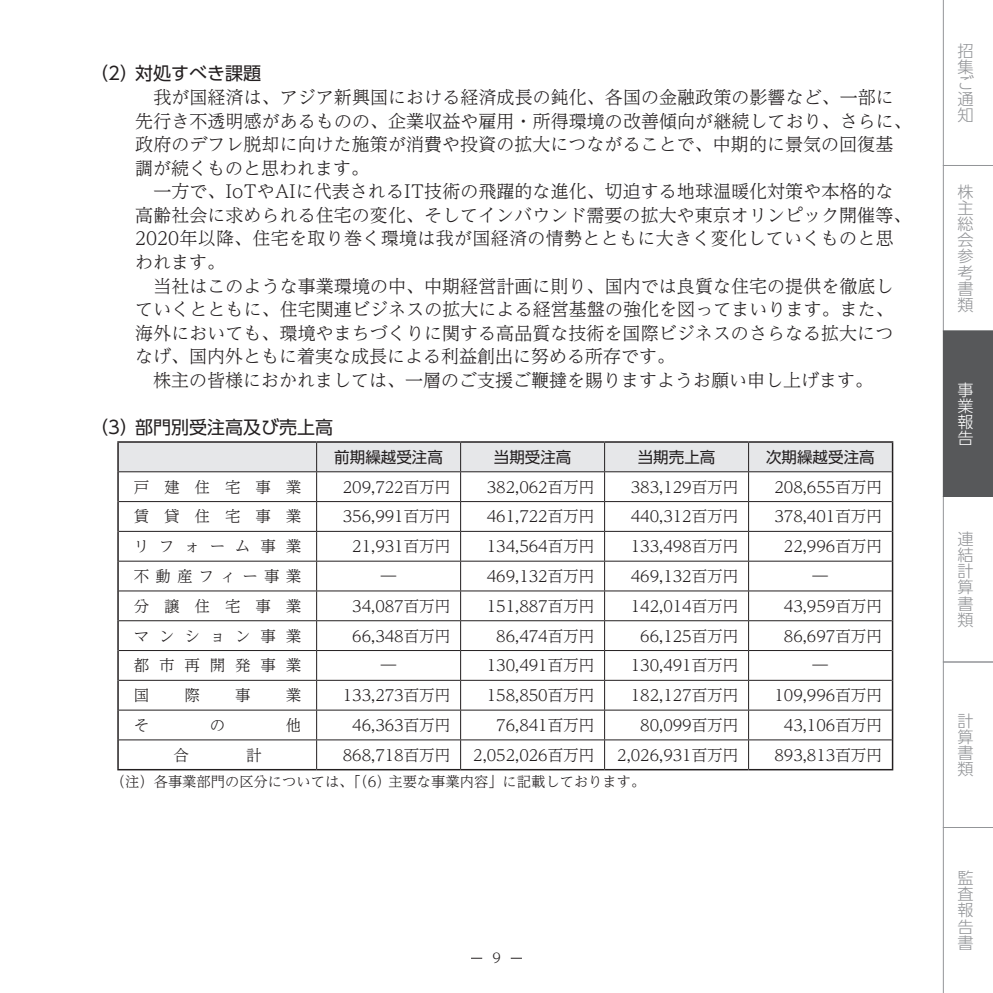
<style>
.page{position:relative;width:993px;height:993px;background:#fff}
.page>*{position:absolute;margin:0;border:0;box-sizing:border-box;transform-origin:0 0}
.t1{font:300 18.03px "UD Reimin Pro";letter-spacing:.005em;color:#231f20}
.t2{font:18.03px "UD Shin Go Pro";color:#231f20}
.t3{font:300 16.1px/16.1px "UD Shin Go Pro";color:#939598;text-align:justify}
.t4{font:300 16.1px/16.1px "UD Shin Go Pro";color:#fff;text-align:justify}
.t5{font:300 15.58px "UD Reimin Pro";color:#231f20}
.t6{font:15.58px "UD Shin Go Pro";color:#231f20}
.t7{font:300 15.58px "UD Reimin Pro";letter-spacing:.635em;color:#231f20}
.t8{font:300 15.58px "UD Reimin Pro";letter-spacing:.4em;color:#231f20}
.t9{font:300 14.17px "UD Reimin Pro";color:#231f20}
.t10{font:300 13.65px "UD Reimin Pro";color:#231f20}
</style>
<div class="page">
<hr style="left:117px;top:441px;width:199px;height:1px;background:#231f20">
<hr style="left:117px;top:442px;width:2px;height:29px;background:#231f20">
<hr style="left:316px;top:441px;width:144px;height:1px;background:#231f20">
<hr style="left:460px;top:441px;width:144px;height:1px;background:#231f20">
<hr style="left:604px;top:441px;width:144px;height:1px;background:#231f20">
<hr style="left:748px;top:441px;width:145px;height:1px;background:#231f20">
<hr style="left:891px;top:442px;width:2px;height:29px;background:#231f20">
<hr style="left:117px;top:471px;width:2px;height:30px;background:#231f20">
<hr style="left:891px;top:471px;width:2px;height:30px;background:#231f20">
<hr style="left:117px;top:501px;width:2px;height:30px;background:#231f20">
<hr style="left:891px;top:501px;width:2px;height:30px;background:#231f20">
<hr style="left:117px;top:531px;width:2px;height:30px;background:#231f20">
<hr style="left:891px;top:531px;width:2px;height:30px;background:#231f20">
<hr style="left:117px;top:561px;width:2px;height:29px;background:#231f20">
<hr style="left:891px;top:561px;width:2px;height:29px;background:#231f20">
<hr style="left:117px;top:590px;width:2px;height:30px;background:#231f20">
<hr style="left:891px;top:590px;width:2px;height:30px;background:#231f20">
<hr style="left:117px;top:620px;width:2px;height:30px;background:#231f20">
<hr style="left:891px;top:620px;width:2px;height:30px;background:#231f20">
<hr style="left:117px;top:650px;width:2px;height:30px;background:#231f20">
<hr style="left:891px;top:650px;width:2px;height:30px;background:#231f20">
<hr style="left:117px;top:680px;width:2px;height:29px;background:#231f20">
<hr style="left:891px;top:680px;width:2px;height:29px;background:#231f20">
<hr style="left:117px;top:709px;width:2px;height:30px;background:#231f20">
<hr style="left:891px;top:709px;width:2px;height:30px;background:#231f20">
<hr style="left:117px;top:739px;width:2px;height:29px;background:#231f20">
<hr style="left:891px;top:739px;width:2px;height:29px;background:#231f20">
<hr style="left:117px;top:768px;width:199px;height:2px;background:#231f20">
<hr style="left:316px;top:768px;width:144px;height:2px;background:#231f20">
<hr style="left:460px;top:768px;width:144px;height:2px;background:#231f20">
<hr style="left:604px;top:768px;width:144px;height:2px;background:#231f20">
<hr style="left:748px;top:768px;width:145px;height:2px;background:#231f20">
<svg style="left:118px;top:442px;width:774px;height:326px"></svg>
<svg style="left:942px;top:0;width:50px;height:992px"></svg>
<p class="t2" style="left:90px;top:59px;width:172px">（2）対処すべき課題</p>
<p class="t1" style="left:99px;top:82px;width:795px">　　　我が国経済は、アジア新興国における経済成長の鈍化、各国の金融政策の影響など、一部に</p>
<p class="t1" style="left:135px;top:106px;width:777px">先行き不透明感があるものの、企業収益や雇用・所得環境の改善傾向が継続しており、さらに、</p>
<p class="t1" style="left:135px;top:130px;width:759px">政府のデフレ脱却に向けた施策が消費や投資の拡大につながることで、中期的に景気の回復基</p>
<p class="t1" style="left:135px;top:153px;width:235px">調が続くものと思われます。</p>
<p class="t1" style="left:99px;top:177px;width:795px">　　　一方で、IoTやAIに代表されるIT技術の飛躍的な進化、切迫する地球温暖化対策や本格的な</p>
<p class="t1" style="left:135px;top:200px;width:777px">高齢社会に求められる住宅の変化、そしてインバウンド需要の拡大や東京オリンピック開催等、</p>
<p class="t1" style="left:135px;top:224px;width:759px">2020年以降、住宅を取り巻く環境は我が国経済の情勢とともに大きく変化していくものと思</p>
<p class="t1" style="left:135px;top:247px;width:91px">われます。</p>
<p class="t1" style="left:99px;top:271px;width:795px">　　 当社はこのような事業環境の中、中期経営計画に則り、国内では良質な住宅の提供を徹底し</p>
<p class="t1" style="left:135px;top:294px;width:759px">ていくとともに、住宅関連ビジネスの拡大による経営基盤の強化を図ってまいります。また、</p>
<p class="t1" style="left:135px;top:318px;width:759px">海外においても、環境やまちづくりに関する高品質な技術を国際ビジネスのさらなる拡大につ</p>
<p class="t1" style="left:135px;top:342px;width:541px">なげ、国内外ともに着実な成長による利益創出に努める所存です。</p>
<p class="t1" style="left:99px;top:365px;width:775px">　　　株主の皆様におかれましては、一層のご支援ご鞭撻を賜りますようお願い申し上げます。</p>
<p class="t2" style="left:90px;top:412px;width:244px">（3）部門別受注高及び売上高</p>
<p class="t6" style="left:334px;top:444px;width:110px">前期繰越受注高</p>
<p class="t6" style="left:493px;top:444px;width:79px">当期受注高</p>
<p class="t6" style="left:637px;top:444px;width:79px">当期売上高</p>
<p class="t6" style="left:765px;top:444px;width:110px">次期繰越受注高</p>
<p class="t5" style="left:134px;top:474px;width:169px">戸建住宅事業</p>
<p class="t5" style="left:343px;top:474px;width:109px">209,722百万円</p>
<p class="t5" style="left:486px;top:474px;width:109px">382,062百万円</p>
<p class="t5" style="left:630px;top:474px;width:109px">383,129百万円</p>
<p class="t5" style="left:774px;top:474px;width:109px">208,655百万円</p>
<p class="t5" style="left:134px;top:503px;width:169px">賃貸住宅事業</p>
<p class="t5" style="left:343px;top:503px;width:109px">356,991百万円</p>
<p class="t5" style="left:486px;top:503px;width:109px">461,722百万円</p>
<p class="t5" style="left:630px;top:503px;width:109px">440,312百万円</p>
<p class="t5" style="left:774px;top:503px;width:109px">378,401百万円</p>
<p class="t7" style="left:134px;top:533px;width:169px">リフォーム事業</p>
<p class="t5" style="left:352px;top:533px;width:99px">21,931百万円</p>
<p class="t5" style="left:486px;top:533px;width:109px">134,564百万円</p>
<p class="t5" style="left:630px;top:533px;width:109px">133,498百万円</p>
<p class="t5" style="left:783px;top:533px;width:99px">22,996百万円</p>
<p class="t8" style="left:134px;top:563px;width:169px">不動産フィー事業</p>
<p class="t5" style="left:381px;top:563px;width:17px">―</p>
<p class="t5" style="left:486px;top:563px;width:109px">469,132百万円</p>
<p class="t5" style="left:630px;top:563px;width:109px">469,132百万円</p>
<p class="t5" style="left:812px;top:563px;width:17px">―</p>
<p class="t5" style="left:134px;top:593px;width:169px">分譲住宅事業</p>
<p class="t5" style="left:352px;top:593px;width:99px">34,087百万円</p>
<p class="t5" style="left:486px;top:593px;width:109px">151,887百万円</p>
<p class="t5" style="left:630px;top:593px;width:109px">142,014百万円</p>
<p class="t5" style="left:783px;top:593px;width:99px">43,959百万円</p>
<p class="t7" style="left:134px;top:622px;width:169px">マンション事業</p>
<p class="t5" style="left:352px;top:622px;width:99px">66,348百万円</p>
<p class="t5" style="left:496px;top:622px;width:99px">86,474百万円</p>
<p class="t5" style="left:640px;top:622px;width:99px">66,125百万円</p>
<p class="t5" style="left:783px;top:622px;width:99px">86,697百万円</p>
<p class="t7" style="left:134px;top:652px;width:169px">都市再開発事業</p>
<p class="t5" style="left:381px;top:652px;width:17px">―</p>
<p class="t5" style="left:486px;top:652px;width:109px">130,491百万円</p>
<p class="t5" style="left:630px;top:652px;width:109px">130,491百万円</p>
<p class="t5" style="left:812px;top:652px;width:17px">―</p>
<p class="t5" style="left:134px;top:682px;width:17px">国</p>
<p class="t5" style="left:184px;top:682px;width:17px">際</p>
<p class="t5" style="left:235px;top:682px;width:17px">事</p>
<p class="t5" style="left:286px;top:682px;width:17px">業</p>
<p class="t5" style="left:343px;top:682px;width:109px">133,273百万円</p>
<p class="t5" style="left:486px;top:682px;width:109px">158,850百万円</p>
<p class="t5" style="left:630px;top:682px;width:109px">182,127百万円</p>
<p class="t5" style="left:774px;top:682px;width:109px">109,996百万円</p>
<p class="t5" style="left:134px;top:712px;width:17px">そ</p>
<p class="t5" style="left:210px;top:712px;width:17px">の</p>
<p class="t5" style="left:286px;top:712px;width:17px">他</p>
<p class="t5" style="left:352px;top:712px;width:99px">46,363百万円</p>
<p class="t5" style="left:496px;top:712px;width:99px">76,841百万円</p>
<p class="t5" style="left:640px;top:712px;width:99px">80,099百万円</p>
<p class="t5" style="left:783px;top:712px;width:99px">43,106百万円</p>
<p class="t5" style="left:173px;top:741px;width:17px">合</p>
<p class="t5" style="left:246px;top:741px;width:17px">計</p>
<p class="t5" style="left:343px;top:741px;width:109px">868,718百万円</p>
<p class="t5" style="left:473px;top:741px;width:122px">2,052,026百万円</p>
<p class="t5" style="left:617px;top:741px;width:122px">2,026,931百万円</p>
<p class="t5" style="left:774px;top:741px;width:109px">893,813百万円</p>
<p class="t9" style="left:111px;top:770px;width:536px">（注）各事業部門の区分については、「（6）主要な事業内容」に記載しております。</p>
<p class="t10" style="left:492px;top:946px;width:10px">9</p>
<p class="t3" style="left:957px;top:42px;width:18px">招集ご通知</p>
<p class="t3" style="left:957px;top:183px;width:17px">株主総会参考書類</p>
<p class="t4" style="left:957px;top:381px;width:17px">事業報告</p>
<p class="t3" style="left:957px;top:530px;width:17px">連結計算書類</p>
<p class="t3" style="left:957px;top:711px;width:17px">計算書類</p>
<p class="t3" style="left:957px;top:869px;width:17px">監査報告書</p>
</div>
